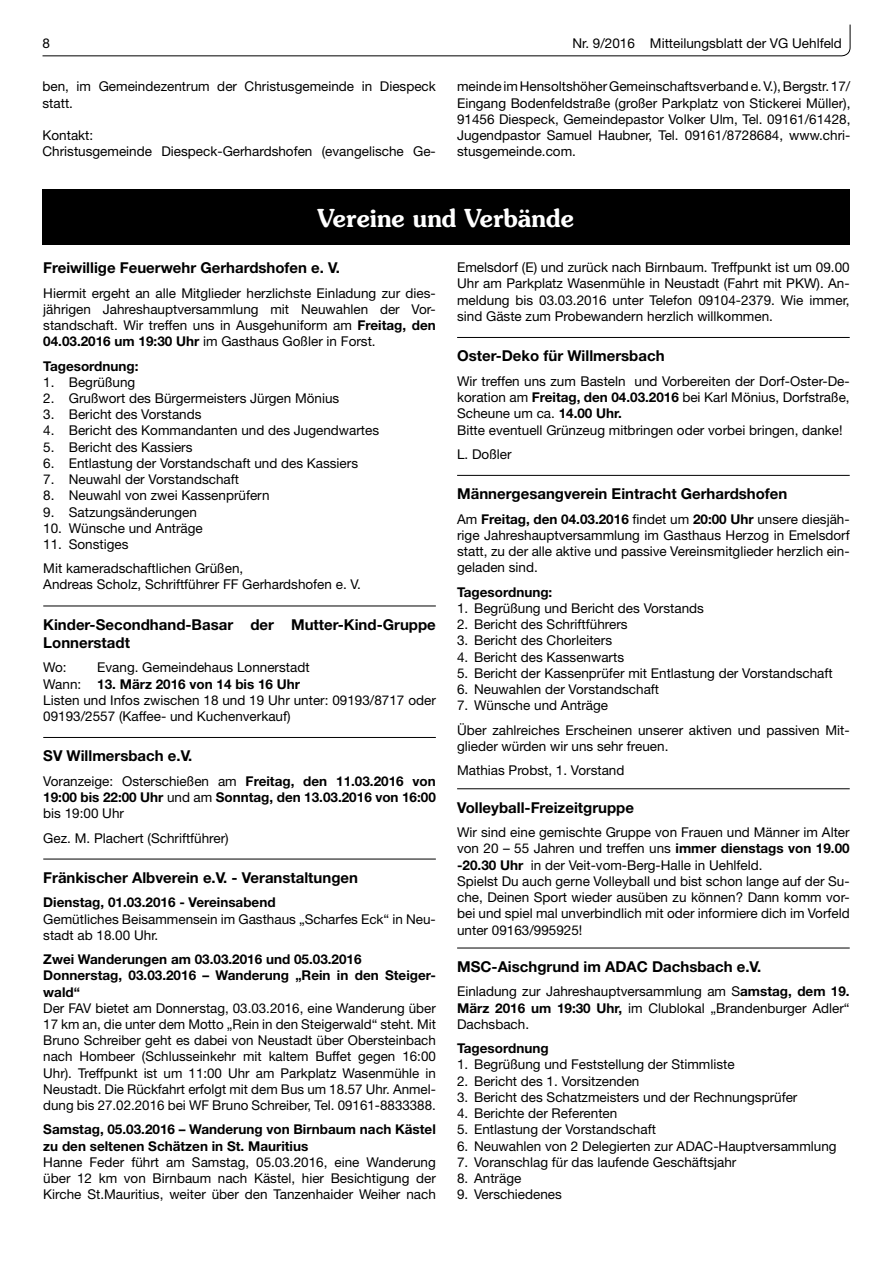
<style>
.page{position:relative;width:893px;height:1263px;background:#fff}
.page>*{position:absolute;margin:0;border:0;box-sizing:border-box;transform-origin:0 0}
.t1{font:600 24.75px "Souvenir";color:#fff;scale:.95 1}
.t2{font:700 15px/18px "Helvetica Neue";color:#000}
.t3{font:13.5px/16.2px "Helvetica Neue";color:#000}
.t4{font:700 13.5px/16.2px "Helvetica Neue";color:#000}
.s1{font-weight:700}
.s2{font-weight:400}
</style>
<div class="page">
<svg style="left:42px;top:24px;width:809px;height:33px"></svg>
<div style="left:42px;top:189px;width:808px;height:56px;background:#000"></div>
<hr style="left:43px;top:606px;width:393px;height:1px;background:#000">
<hr style="left:43px;top:737px;width:393px;height:1px;background:#000">
<hr style="left:43px;top:859px;width:393px;height:1px;background:#000">
<hr style="left:457px;top:337px;width:393px;height:1px;background:#000">
<hr style="left:457px;top:475px;width:393px;height:1px;background:#000">
<hr style="left:457px;top:788px;width:393px;height:1px;background:#000">
<hr style="left:457px;top:948px;width:393px;height:1px;background:#000">
<p class="t3" style="left:43px;top:36px;width:9px">8</p>
<p class="t3" style="left:572px;top:36px;width:271px">Nr. 9/2016 Mitteilungsblatt der VG Uehlfeld</p>
<p class="t3" style="left:43px;top:80px;width:395px">ben, im Gemeindezentrum der Christusgemeinde in Diespeck statt.</p>
<p class="t3" style="left:43px;top:128px;width:395px">Kontakt:<br>Christusgemeinde Diespeck-Gerhardshofen (evangelische Ge-</p>
<p class="t3" style="left:457px;top:80px;width:395px;text-align:justify">meinde im Hensoltshöher Gemeinschaftsverband e. V.), Bergstr. 17/ Eingang Bodenfeldstraße (großer Parkplatz von Stickerei Müller), 91456 Diespeck, Gemeindepastor Volker Ulm, Tel. 09161/61428, Jugendpastor Samuel Haubner, Tel. 09161/8728684, www.chri&shy;stusgemeinde.com.</p>
<h1 class="t1" style="left:318px;top:208px;width:271px">Vereine und Verbände</h1>
<p class="t2" style="left:43px;top:260px;width:298px">Freiwillige Feuerwehr Gerhardshofen e. V.</p>
<p class="t3" style="left:43px;top:286px;width:394px;text-align:justify">Hiermit ergeht an alle Mitglieder herzlichste Einladung zur dies&shy;jährigen Jahreshauptversammlung mit Neuwahlen der Vor&shy;standschaft. Wir treffen uns in Ausgehuniform am <span class="s1">Freitag, den 04.03.2016 um 19:30 Uhr</span> im Gasthaus Goßler in Forst.</p>
<p class="t4" style="left:43px;top:359px;width:97px">Tagesordnung:</p>
<p class="t3" style="left:43px;top:375px;width:94px">1. Begrüßung</p>
<p class="t3" style="left:43px;top:391px;width:298px">2. Grußwort des Bürgermeisters Jürgen Mönius</p>
<p class="t3" style="left:43px;top:408px;width:160px">3. Bericht des Vorstands</p>
<p class="t3" style="left:43px;top:424px;width:337px">4. Bericht des Kommandanten und des Jugendwartes</p>
<p class="t3" style="left:43px;top:440px;width:151px">5. Bericht des Kassiers</p>
<p class="t3" style="left:43px;top:456px;width:316px">6. Entlastung der Vorstandschaft und des Kassiers</p>
<p class="t3" style="left:43px;top:472px;width:197px">7. Neuwahl der Vorstandschaft</p>
<p class="t3" style="left:43px;top:489px;width:228px">8. Neuwahl von zwei Kassenprüfern</p>
<p class="t3" style="left:43px;top:505px;width:155px">9. Satzungsänderungen</p>
<p class="t3" style="left:43px;top:521px;width:161px">10. Wünsche und Anträge</p>
<p class="t3" style="left:43px;top:533px;width:202px;line-height:24.3px">11. Sonstiges<br>Mit kameradschaftlichen Grüßen,</p>
<p class="t3" style="left:43px;top:578px;width:319px">Andreas Scholz, Schriftführer FF Gerhardshofen e. V.</p>
<p class="t2" style="left:43px;top:617px;width:394px">Kinder-Secondhand-Basar der Mutter-Kind-Gruppe<br>Lonnerstadt</p>
<p class="t3" style="left:43px;top:661px;width:25px">Wo:</p>
<p class="t3" style="left:457px;top:261px;width:394px;text-align:justify">Emelsdorf (E) und zurück nach Birnbaum. Treffpunkt ist um 09.00<br>Uhr am Parkplatz Wasenmühle in Neustadt (Fahrt mit PKW). An&shy;meldung bis 03.03.2016 unter Telefon 09104-2379. Wie immer, sind Gäste zum Probewandern herzlich willkommen.</p>
<p class="t2" style="left:457px;top:348px;width:209px">Oster-Deko für Willmersbach</p>
<p class="t3" style="left:457px;top:374px;width:394px">Wir treffen uns zum Basteln und Vorbereiten der Dorf-Oster-De&shy;koration am <span class="s1">Freitag, den 04.03.2016</span> bei Karl Mönius, Dorfstraße, Scheune um ca. <span class="s1">14.00 Uhr.<br></span>Bitte eventuell Grünzeug mitbringen oder vorbei bringen, danke!</p>
<p class="t3" style="left:457px;top:447px;width:56px">L. Doßler</p>
<p class="t2" style="left:457px;top:486px;width:332px">Männergesangverein Eintracht Gerhardshofen</p>
<p class="t3" style="left:457px;top:512px;width:394px;text-align:justify">Am <span class="s1">Freitag, den 04.03.2016</span> findet um <span class="s1">20:00 Uhr</span> unsere diesjäh&shy;rige Jahreshauptversammlung im Gasthaus Herzog in Emelsdorf statt, zu der alle aktive und passive Vereinsmitglieder herzlich ein&shy;geladen sind.</p>
<p class="t4" style="left:457px;top:585px;width:97px">Tagesordnung:</p>
<p class="t3" style="left:457px;top:601px;width:248px">1. Begrüßung und Bericht des Vorstands</p>
<p class="t3" style="left:457px;top:618px;width:172px">2. Bericht des Schriftführers</p>
<p class="t3" style="left:457px;top:634px;width:157px">3. Bericht des Chorleiters</p>
<p class="t3" style="left:457px;top:650px;width:169px">4. Bericht des Kassenwarts</p>
<p class="t3" style="left:457px;top:666px;width:377px">5. Bericht der Kassenprüfer mit Entlastung der Vorstandschaft</p>
<p class="t3" style="left:457px;top:682px;width:204px">6. Neuwahlen der Vorstandschaft</p>
<p class="t3" style="left:457px;top:695px;width:394px;line-height:24.3px">7. Wünsche und Anträge<br>Über zahlreiches Erscheinen unserer aktiven und passiven Mit-</p>
<p class="t3" style="left:457px;top:735px;width:213px;line-height:24.3px">glieder würden wir uns sehr freuen.<br>Mathias Probst, 1. Vorstand</p>
<p class="t2" style="left:457px;top:800px;width:178px">Volleyball-Freizeitgruppe</p>
<p class="t3" style="left:457px;top:825px;width:394px">Wir sind eine gemischte Gruppe von Frauen und Männer im Alter von 20 – 55 Jahren und treffen uns <span class="s1">immer dienstags von 19.00 -20.30 Uhr</span> in der Veit-vom-Berg-Halle in Uehlfeld.<br>Spielst Du auch gerne Volleyball und bist schon lange auf der Su&shy;che, Deinen Sport wieder ausüben zu können? Dann komm vor&shy;bei und spiel mal unverbindlich mit oder informiere dich im Vorfeld unter 09163/995925!</p>
<p class="t2" style="left:457px;top:959px;width:306px">MSC-Aischgrund im ADAC Dachsbach e.V.</p>
<p class="t3" style="left:457px;top:985px;width:394px;text-align:justify">Einladung zur Jahreshauptversammlung am S<span class="s1">amstag, dem 19.<br>März 2016 um 19:30 Uhr,</span> im Clublokal „Brandenburger Adler“ Dachsbach.</p>
<p class="t4" style="left:457px;top:1041px;width:93px">Tagesordnung</p>
<p class="t3" style="left:457px;top:1058px;width:279px">1. Begrüßung und Feststellung der Stimmliste</p>
<p class="t3" style="left:457px;top:1074px;width:184px">2. Bericht des 1. Vorsitzenden</p>
<p class="t3" style="left:457px;top:1090px;width:342px">3. Bericht des Schatzmeisters und der Rechnungsprüfer</p>
<p class="t3" style="left:457px;top:1106px;width:162px">4. Berichte der Referenten</p>
<p class="t3" style="left:457px;top:1123px;width:200px">5. Entlastung der Vorstandschaft</p>
<p class="t3" style="left:457px;top:1139px;width:381px">6. Neuwahlen von 2 Delegierten zur ADAC-Hauptversammlung</p>
<p class="t3" style="left:457px;top:1155px;width:281px">7. Voranschlag für das laufende Geschäftsjahr</p>
<p class="t3" style="left:457px;top:1171px;width:66px">8. Anträge</p>
<p class="t3" style="left:457px;top:1187px;width:106px">9. Verschiedenes</p>
<p class="t3" style="left:43px;top:661px;width:394px;text-indent:54px">Evang. Gemeindehaus Lonnerstadt<br>Wann: <span class="s1">13. März 2016 von 14 bis 16 Uhr<br></span>Listen und Infos zwischen 18 und 19 Uhr unter: 09193/8717 oder 09193/2557 (Kaffee- und Kuchenverkauf)</p>
<p class="t2" style="left:43px;top:748px;width:151px">SV Willmersbach e.V.</p>
<p class="t4" style="left:43px;top:774px;width:394px;text-align:justify"><span class="s2">Voranzeige: Osterschießen am</span> Freitag, den 11.03.2016 von 19:00 bis 22:00 Uhr <span class="s2">und am</span> Sonntag, den 13.03.2016 von 16:00 <span class="s2">bis 19:00 Uhr</span></p>
<p class="t3" style="left:43px;top:831px;width:187px">Gez. M. Plachert (Schriftführer)</p>
<p class="t2" style="left:43px;top:870px;width:316px">Fränkischer Albverein e.V. - Veranstaltungen</p>
<p class="t4" style="left:43px;top:896px;width:234px">Dienstag, 01.03.2016 - Vereinsabend</p>
<p class="t3" style="left:43px;top:912px;width:394px">Gemütliches Beisammensein im Gasthaus „Scharfes Eck“ in Neu&shy;stadt ab 18.00 Uhr.</p>
<p class="t4" style="left:43px;top:952px;width:394px">Zwei Wanderungen am 03.03.2016 und 05.03.2016<br>Donnerstag, 03.03.2016 – Wanderung „Rein in den Steiger&shy;wald“</p>
<p class="t3" style="left:43px;top:1001px;width:394px;text-align:justify">Der FAV bietet am Donnerstag, 03.03.2016, eine Wanderung über 17 km an, die unter dem Motto „Rein in den Steigerwald“ steht. Mit Bruno Schreiber geht es dabei von Neustadt über Obersteinbach nach Hombeer (Schlusseinkehr mit kaltem Buffet gegen 16:00<br>Uhr). Treffpunkt ist um 11:00 Uhr am Parkplatz Wasenmühle in Neustadt. Die Rückfahrt erfolgt mit dem Bus um 18.57 Uhr. Anmel&shy;dung bis 27.02.2016 bei WF Bruno Schreiber, Tel. 09161-8833388.</p>
<p class="t4" style="left:43px;top:1123px;width:394px">Samstag, 05.03.2016 – Wanderung von Birnbaum nach Kästel zu den seltenen Schätzen in St. Mauritius</p>
<p class="t3" style="left:43px;top:1155px;width:394px;text-align:justify">Hanne Feder führt am Samstag, 05.03.2016, eine Wanderung über 12 km von Birnbaum nach Kästel, hier Besichtigung der Kirche St.Mauritius, weiter über den Tanzenhaider Weiher nach</p>
</div>
